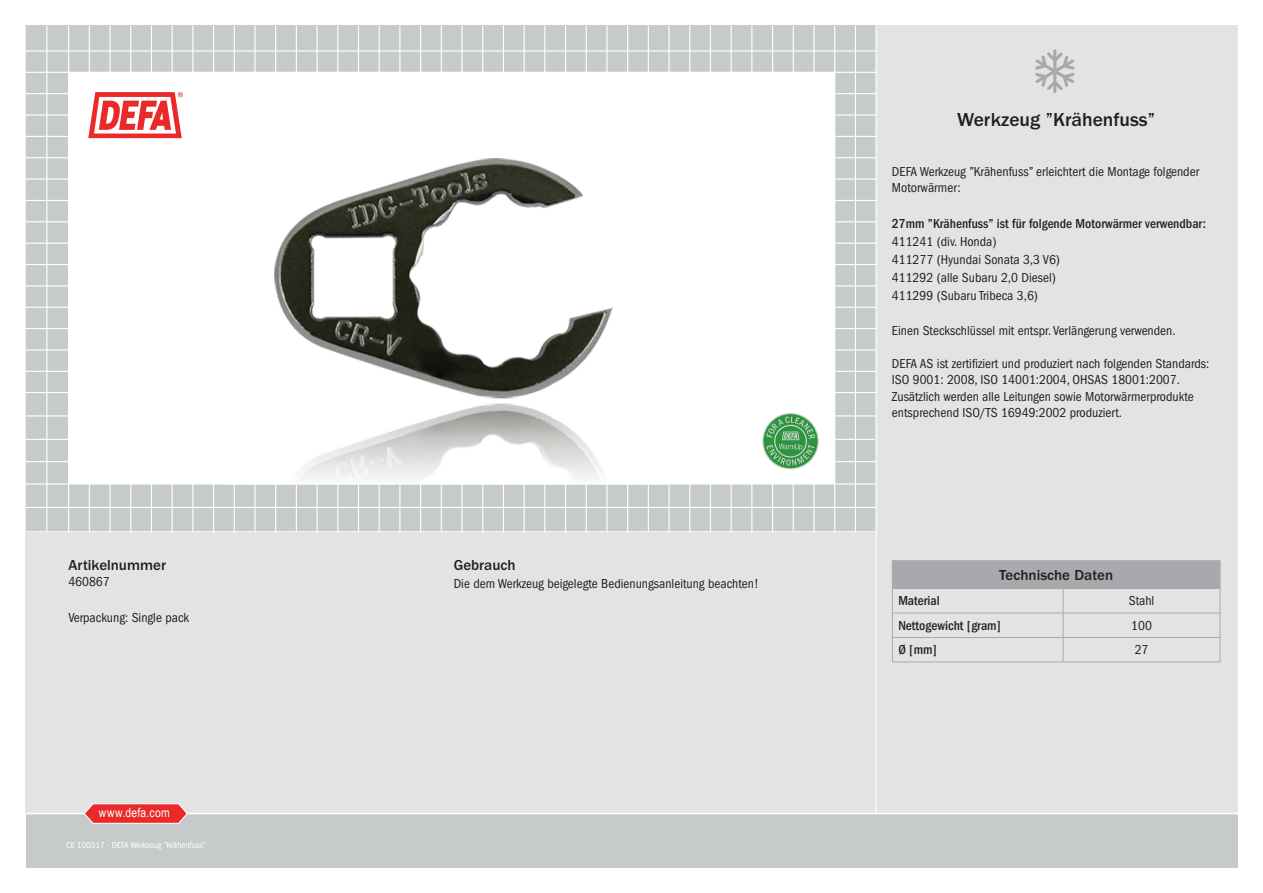
<style>
.page{position:relative;width:1263px;height:893px;background:#fff}
.page>*{position:absolute;margin:0;border:0;box-sizing:border-box;transform-origin:0 0}
.t1{font:500 19.5px "ITC Franklin Gothic Std";color:#231f20}
.t2{font:500 15px "ITC Franklin Gothic Std";color:#231f20}
.t3{font:condensed 13.5px/16.5px "ITC Franklin Gothic Std";color:#231f20}
.t4{font:500 condensed 13.5px "ITC Franklin Gothic Std";color:#231f20}
.t5{font:12.75px "Arial Narrow";letter-spacing:.02em;color:#fff}
.t6{font:condensed 9px "ITC Franklin Gothic Std";color:#fff}
</style>
<div class="page">
<div style="left:26px;top:26px;width:850px;height:507px;background:#c7caca"></div>
<hr style="left:10px;top:157px;width:891px;height:1px;background:#fff">
<hr style="left:46px;top:26px;width:1px;height:505px;background:#fff">
<hr style="left:89px;top:26px;width:1px;height:506px;background:#fff">
<hr style="left:130px;top:26px;width:1px;height:510px;background:#fff">
<hr style="left:151px;top:26px;width:1px;height:513px;background:#fff">
<hr style="left:172px;top:26px;width:1px;height:511px;background:#fff">
<hr style="left:192px;top:26px;width:1px;height:511px;background:#fff">
<hr style="left:213px;top:26px;width:1px;height:512px;background:#fff">
<hr style="left:234px;top:26px;width:1px;height:513px;background:#fff">
<hr style="left:254px;top:26px;width:2px;height:515px;background:#fff">
<hr style="left:275px;top:26px;width:1px;height:513px;background:#fff">
<hr style="left:296px;top:26px;width:1px;height:510px;background:#fff">
<hr style="left:316px;top:26px;width:2px;height:512px;background:#fff">
<hr style="left:337px;top:26px;width:1px;height:511px;background:#fff">
<hr style="left:358px;top:26px;width:1px;height:512px;background:#fff">
<hr style="left:379px;top:26px;width:1px;height:512px;background:#fff">
<hr style="left:399px;top:26px;width:1px;height:510px;background:#fff">
<hr style="left:420px;top:26px;width:1px;height:511px;background:#fff">
<hr style="left:441px;top:26px;width:1px;height:510px;background:#fff">
<hr style="left:461px;top:26px;width:2px;height:512px;background:#fff">
<hr style="left:482px;top:26px;width:1px;height:510px;background:#fff">
<hr style="left:503px;top:26px;width:1px;height:511px;background:#fff">
<hr style="left:524px;top:26px;width:1px;height:512px;background:#fff">
<hr style="left:544px;top:26px;width:1px;height:512px;background:#fff">
<hr style="left:565px;top:26px;width:1px;height:515px;background:#fff">
<hr style="left:586px;top:26px;width:1px;height:513px;background:#fff">
<hr style="left:606px;top:26px;width:1px;height:509px;background:#fff">
<hr style="left:627px;top:26px;width:1px;height:511px;background:#fff">
<hr style="left:109px;top:26px;width:2px;height:509px;background:#fff">
<hr style="left:668px;top:26px;width:2px;height:511px;background:#fff">
<hr style="left:14px;top:93px;width:887px;height:1px;background:#fff">
<hr style="left:12px;top:114px;width:865px;height:2px;background:#fff">
<hr style="left:17px;top:179px;width:884px;height:1px;background:#fff">
<hr style="left:17px;top:200px;width:884px;height:1px;background:#fff">
<hr style="left:19px;top:221px;width:882px;height:1px;background:#fff">
<hr style="left:18px;top:243px;width:883px;height:1px;background:#fff">
<hr style="left:18px;top:264px;width:883px;height:1px;background:#fff">
<hr style="left:11px;top:285px;width:890px;height:1px;background:#fff">
<hr style="left:10px;top:307px;width:891px;height:1px;background:#fff">
<hr style="left:0;top:328px;width:901px;height:1px;background:#fff">
<hr style="left:15px;top:136px;width:886px;height:1px;background:#fff">
<hr style="left:648px;top:26px;width:1px;height:510px;background:#fff">
<hr style="left:18px;top:50px;width:883px;height:2px;background:#fff">
<hr style="left:17px;top:371px;width:884px;height:1px;background:#fff">
<hr style="left:7px;top:349px;width:894px;height:1px;background:#fff">
<hr style="left:855px;top:26px;width:1px;height:517px;background:#fff">
<hr style="left:17px;top:392px;width:861px;height:1px;background:#fff">
<hr style="left:17px;top:415px;width:861px;height:1px;background:#fff">
<hr style="left:17px;top:439px;width:858px;height:1px;background:#fff">
<hr style="left:17px;top:461px;width:860px;height:1px;background:#fff">
<hr style="left:17px;top:507px;width:861px;height:1px;background:#fff">
<hr style="left:689px;top:26px;width:1px;height:511px;background:#fff">
<hr style="left:710px;top:26px;width:1px;height:512px;background:#fff">
<hr style="left:731px;top:26px;width:1px;height:509px;background:#fff">
<hr style="left:751px;top:26px;width:1px;height:511px;background:#fff">
<hr style="left:772px;top:26px;width:1px;height:517px;background:#fff">
<hr style="left:813px;top:26px;width:1px;height:513px;background:#fff">
<hr style="left:793px;top:26px;width:1px;height:511px;background:#fff">
<div style="left:26px;top:814px;width:1211px;height:53px;background:#c7caca"></div>
<div style="left:69px;top:72px;width:766px;height:412px;background:#fff"></div>
<svg style="left:88px;top:92px;width:95px;height:46px"></svg>
<hr style="left:14px;top:72px;width:862px;height:1px;background:#fff">
<hr style="left:834px;top:26px;width:1px;height:507px;background:#fff">
<hr style="left:68px;top:26px;width:1px;height:507px;background:#fff">
<hr style="left:17px;top:483px;width:861px;height:2px;background:#fff">
<hr style="left:17px;top:531px;width:859px;height:1px;background:#fff">
<div style="left:26px;top:532px;width:850px;height:281px;background:#e2e4e2"></div>
<div style="left:876px;top:26px;width:361px;height:788px;background:#e2e4e2"></div>
<hr style="left:0;top:813px;width:1246px;height:1px;background:#fff">
<svg style="left:83px;top:803px;width:105px;height:21px;background:#e95253"></svg>
<hr style="left:875px;top:21px;width:2px;height:792px;background:#fff">
<svg style="left:762px;top:413px;width:57px;height:56px"></svg>
<svg style="left:1035px;top:49px;width:40px;height:44px"></svg>
<img style="left:225px;top:158px;width:442px;height:327px">
<div style="left:892px;top:561px;width:328px;height:27px;background:#a8a9ad"></div>
<hr style="left:892px;top:560px;width:171px;height:1px;background:#a8a9ad">
<hr style="left:1063px;top:560px;width:157px;height:1px;background:#a8a9ad">
<hr style="left:892px;top:588px;width:171px;height:1px;background:#a8a9ad">
<hr style="left:1063px;top:588px;width:157px;height:1px;background:#a8a9ad">
<hr style="left:892px;top:613px;width:171px;height:1px;background:#a8a9ad">
<hr style="left:1063px;top:613px;width:157px;height:1px;background:#a8a9ad">
<hr style="left:892px;top:637px;width:171px;height:1px;background:#a8a9ad">
<svg style="left:892px;top:589px;width:1px;height:73px"></svg>
<hr style="left:1063px;top:637px;width:157px;height:1px;background:#a8a9ad">
<svg style="left:1063px;top:589px;width:1px;height:73px"></svg>
<svg style="left:1220px;top:561px;width:1px;height:101px"></svg>
<hr style="left:892px;top:662px;width:171px;height:1px;background:#a8a9ad">
<hr style="left:1063px;top:662px;width:157px;height:1px;background:#a8a9ad">
<p class="t2" style="left:68px;top:556px;width:99px">Artikelnummer</p>
<p class="t3" style="left:68px;top:573px;width:43px">460867</p>
<p class="t3" style="left:68px;top:609px;width:122px">Verpackung: Single pack</p>
<p class="t5" style="left:99px;top:803px;width:72px">www.defa.com</p>
<p class="t6" style="left:66px;top:840px;width:141px">CE 100317 - DEFA Werkzeug ”Krähenfuss”</p>
<p class="t2" style="left:454px;top:556px;width:63px">Gebrauch</p>
<p class="t3" style="left:454px;top:575px;width:306px">Die dem Werkzeug beigelegte Bedienungsanleitung beachten!</p>
<h1 class="t1" style="left:957px;top:109px;width:199px">Werkzeug ”Krähenfuss”</h1>
<p class="t3" style="left:892px;top:163px;width:309px">DEFA Werkzeug ”Krähenfuss” erleichtert die Montage folgender<br>Motorwärmer:</p>
<p class="t4" style="left:892px;top:216px;width:316px">27mm ”Krähenfuss” ist für folgende Motorwärmer verwendbar:</p>
<p class="t3" style="left:892px;top:233px;width:170px;line-height:18px">411241 (div. Honda)<br>411277 (Hyundai Sonata 3,3 V6)<br>411292 (alle Subaru 2,0 Diesel)<br>411299 (Subaru Tribeca 3,6)</p>
<p class="t3" style="left:892px;top:322px;width:285px">Einen Steckschlüssel mit entspr. Verlängerung verwenden.</p>
<p class="t3" style="left:892px;top:355px;width:319px">DEFA AS ist zertifiziert und produziert nach folgenden Standards:<br>ISO 9001: 2008, ISO 14001:2004, OHSAS 18001:2007.<br>Zusätzlich werden alle Leitungen sowie Motorwärmerprodukte entsprechend ISO/TS 16949:2002 produziert.</p>
<p class="t2" style="left:999px;top:566px;width:115px">Technische Daten</p>
<p class="t4" style="left:898px;top:593px;width:43px">Material</p>
<p class="t3" style="left:1129px;top:593px;width:27px">Stahl</p>
<p class="t4" style="left:898px;top:618px;width:104px">Nettogewicht [gram]</p>
<p class="t3" style="left:1131px;top:617px;width:22px">100</p>
<p class="t4" style="left:898px;top:642px;width:40px">Ø [mm]</p>
<p class="t3" style="left:1135px;top:642px;width:15px">27</p>
</div>
